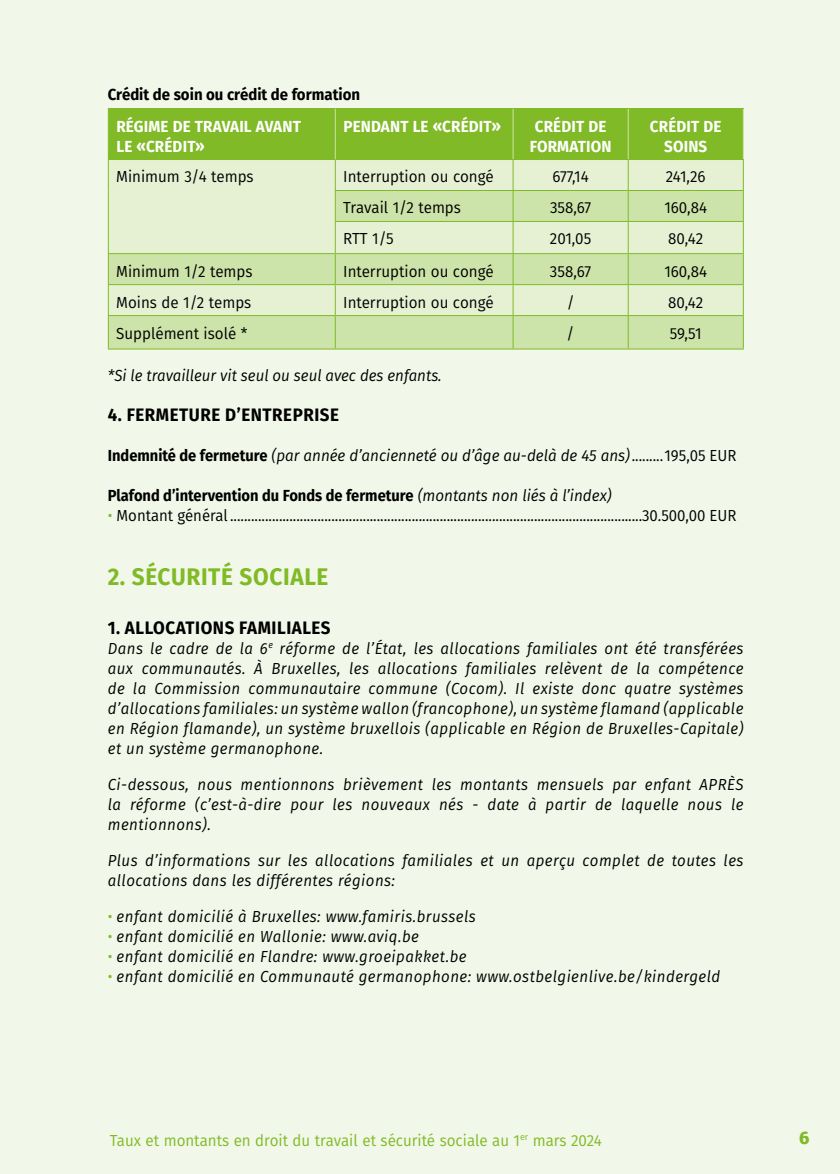
<style>
.page{position:relative;width:840px;height:1174px;background:#fff}
.page>*{position:absolute;margin:0;border:0;box-sizing:border-box;transform-origin:0 0}
.t1{font:700 24px "Fira Sans";letter-spacing:.03em;color:#80ba27;scale:.94 1}
.t2{font:700 18px "Fira Sans";letter-spacing:.03em;color:#000;scale:.94 1}
.t3{font:800 18px "Fira Sans";color:#80ba27}
.t4{font:italic 16px/20px "Fira Sans";letter-spacing:.03em;color:#000;text-align:justify;scale:.94 1}
.t5{font:16px "Fira Sans";color:#000;scale:.95 1}
.t6{font:16px "Fira Sans";color:#000;scale:.94 1}
.t7{font:italic 16px "Fira Sans";color:#000;scale:.95 1}
.t8{font:700 16px/20px "Fira Sans";letter-spacing:.01em;color:#fff;text-align:center;scale:.95 1}
.t9{font:700 16px "Fira Sans";color:#000;scale:.92 1}
.t10{font:16px "Fira Sans";color:#80ba27;scale:.95 1}
.t11{font:italic 16px "Fira Sans";color:#000;scale:.94 1}
.t12{font:700 16px "Fira Sans";color:#000;scale:.94 1}
.s1{font-weight:700;font-style:normal}
.s2{font-style:normal}
.s3{font-weight:400;font-style:italic}
.s4{color:#80ba27}
.s5{font-style:normal;color:#80ba27}
</style>
<div class="page">
<div style="left:0;top:0;width:839px;height:1174px;background:#f2f8e9"></div>
<div style="left:109px;top:109px;width:633px;height:50px;background:#80ba27"></div>
<div style="left:109px;top:160px;width:633px;height:30px;background:#e6f1d4"></div>
<svg style="left:109px;top:190px;width:633px;height:158px;background:#d6e9bb"></svg>
<hr style="left:108px;top:160px;width:1px;height:30px;background:#80ba27">
<hr style="left:108px;top:190px;width:1px;height:31px;background:#80ba27">
<hr style="left:108px;top:221px;width:1px;height:32px;background:#80ba27">
<hr style="left:334px;top:160px;width:1px;height:30px;background:#80ba27">
<hr style="left:334px;top:222px;width:1px;height:31px;background:#80ba27">
<hr style="left:108px;top:285px;width:1px;height:30px;background:#80ba27">
<hr style="left:334px;top:285px;width:1px;height:30px;background:#80ba27">
<hr style="left:108px;top:109px;width:1px;height:50px;background:#80ba27">
<hr style="left:108px;top:108px;width:227px;height:1px;background:#80ba27">
<hr style="left:335px;top:108px;width:178px;height:1px;background:#80ba27">
<hr style="left:513px;top:108px;width:115px;height:1px;background:#80ba27">
<hr style="left:628px;top:108px;width:115px;height:1px;background:#80ba27">
<hr style="left:334px;top:109px;width:1px;height:50px;background:#cce4a9">
<hr style="left:512px;top:109px;width:1px;height:50px;background:#cce4a9">
<hr style="left:627px;top:109px;width:1px;height:50px;background:#cce4a9">
<hr style="left:742px;top:109px;width:1px;height:50px;background:#cce4a9">
<hr style="left:108px;top:159px;width:227px;height:1px;background:#80ba27">
<hr style="left:335px;top:159px;width:178px;height:1px;background:#80ba27">
<hr style="left:512px;top:160px;width:1px;height:30px;background:#80ba27">
<hr style="left:334px;top:190px;width:179px;height:1px;background:#80ba27">
<hr style="left:334px;top:191px;width:1px;height:30px;background:#80ba27">
<hr style="left:334px;top:221px;width:179px;height:1px;background:#80ba27">
<hr style="left:512px;top:222px;width:1px;height:31px;background:#80ba27">
<hr style="left:108px;top:253px;width:227px;height:1px;background:#80ba27">
<hr style="left:108px;top:254px;width:1px;height:30px;background:#80ba27">
<hr style="left:108px;top:284px;width:227px;height:1px;background:#80ba27">
<hr style="left:335px;top:253px;width:178px;height:1px;background:#80ba27">
<hr style="left:334px;top:254px;width:1px;height:30px;background:#80ba27">
<hr style="left:335px;top:284px;width:178px;height:1px;background:#80ba27">
<hr style="left:512px;top:285px;width:1px;height:30px;background:#80ba27">
<hr style="left:108px;top:315px;width:227px;height:1px;background:#80ba27">
<hr style="left:108px;top:316px;width:1px;height:32px;background:#80ba27">
<hr style="left:108px;top:348px;width:227px;height:1px;background:#80ba27">
<hr style="left:335px;top:315px;width:178px;height:1px;background:#80ba27">
<hr style="left:334px;top:316px;width:1px;height:32px;background:#80ba27">
<hr style="left:335px;top:348px;width:178px;height:1px;background:#80ba27">
<hr style="left:513px;top:159px;width:115px;height:1px;background:#80ba27">
<hr style="left:628px;top:159px;width:115px;height:1px;background:#80ba27">
<hr style="left:627px;top:160px;width:1px;height:30px;background:#80ba27">
<hr style="left:742px;top:160px;width:1px;height:30px;background:#80ba27">
<hr style="left:627px;top:222px;width:1px;height:31px;background:#80ba27">
<hr style="left:742px;top:222px;width:1px;height:31px;background:#80ba27">
<hr style="left:627px;top:285px;width:1px;height:30px;background:#80ba27">
<hr style="left:742px;top:285px;width:1px;height:30px;background:#80ba27">
<hr style="left:513px;top:190px;width:115px;height:1px;background:#80ba27">
<hr style="left:628px;top:190px;width:115px;height:1px;background:#80ba27">
<hr style="left:512px;top:191px;width:1px;height:30px;background:#80ba27">
<hr style="left:627px;top:191px;width:1px;height:30px;background:#80ba27">
<hr style="left:742px;top:191px;width:1px;height:30px;background:#80ba27">
<hr style="left:513px;top:221px;width:115px;height:1px;background:#80ba27">
<hr style="left:628px;top:221px;width:115px;height:1px;background:#80ba27">
<hr style="left:512px;top:254px;width:1px;height:30px;background:#80ba27">
<hr style="left:513px;top:253px;width:115px;height:1px;background:#80ba27">
<hr style="left:628px;top:253px;width:115px;height:1px;background:#80ba27">
<hr style="left:627px;top:254px;width:1px;height:30px;background:#80ba27">
<hr style="left:742px;top:254px;width:1px;height:30px;background:#80ba27">
<hr style="left:513px;top:284px;width:115px;height:1px;background:#80ba27">
<hr style="left:628px;top:284px;width:115px;height:1px;background:#80ba27">
<hr style="left:512px;top:316px;width:1px;height:32px;background:#80ba27">
<hr style="left:513px;top:315px;width:115px;height:1px;background:#80ba27">
<hr style="left:628px;top:315px;width:115px;height:1px;background:#80ba27">
<hr style="left:627px;top:316px;width:1px;height:32px;background:#80ba27">
<hr style="left:742px;top:316px;width:1px;height:32px;background:#80ba27">
<hr style="left:513px;top:348px;width:115px;height:1px;background:#80ba27">
<hr style="left:628px;top:348px;width:115px;height:1px;background:#80ba27">
<p class="t12" style="left:108px;top:81px;width:270px">Crédit de soin ou crédit de formation</p>
<p class="t8" style="left:116px;top:115px;width:195px;text-align:left">RÉGIME DE TRAVAIL AVANT<br>LE «CRÉDIT»</p>
<p class="t8" style="left:343px;top:115px;width:167px">PENDANT LE «CRÉDIT»</p>
<p class="t8" style="left:529px;top:115px;width:87px">CRÉDIT DE<br>FORMATION</p>
<p class="t8" style="left:649px;top:115px;width:77px">CRÉDIT DE<br>SOINS</p>
<p class="t5" style="left:116px;top:165px;width:146px">Minimum 3/4 temps</p>
<p class="t5" style="left:343px;top:165px;width:160px">Interruption ou congé</p>
<p class="t5" style="left:552px;top:165px;width:40px">677,14</p>
<p class="t5" style="left:665px;top:165px;width:43px">241,26</p>
<p class="t5" style="left:343px;top:196px;width:125px">Travail 1/2 temps</p>
<p class="t5" style="left:549px;top:196px;width:45px">358,67</p>
<p class="t5" style="left:664px;top:196px;width:46px">160,84</p>
<p class="t5" style="left:343px;top:227px;width:55px">RTT 1/5</p>
<p class="t5" style="left:549px;top:227px;width:45px">201,05</p>
<p class="t5" style="left:668px;top:227px;width:38px">80,42</p>
<p class="t5" style="left:116px;top:259px;width:145px">Minimum 1/2 temps</p>
<p class="t5" style="left:343px;top:259px;width:160px">Interruption ou congé</p>
<p class="t5" style="left:549px;top:259px;width:45px">358,67</p>
<p class="t5" style="left:664px;top:259px;width:46px">160,84</p>
<p class="t5" style="left:116px;top:290px;width:143px">Moins de 1/2 temps</p>
<p class="t5" style="left:343px;top:290px;width:160px">Interruption ou congé</p>
<p class="t5" style="left:566px;top:290px;width:10px">/</p>
<p class="t5" style="left:668px;top:290px;width:38px">80,42</p>
<p class="t5" style="left:116px;top:321px;width:139px">Supplément isolé *</p>
<p class="t5" style="left:566px;top:321px;width:10px">/</p>
<p class="t5" style="left:669px;top:321px;width:35px">59,51</p>
<p class="t11" style="left:108px;top:363px;width:356px">*Si le travailleur vit seul ou seul avec des enfants.</p>
<p class="t2" style="left:108px;top:399px;width:247px">4. FERMETURE D’ENTREPRISE</p>
<p class="t7" style="left:108px;top:443px;width:663px"><span class="s1">Indemnité de fermeture</span> (par année d’ancienneté ou d’âge au-delà de 45 ans)<span class="s2">.........195,05 EUR</span></p>
<p class="t9" style="left:108px;top:482px;width:549px">Plafond d’intervention du Fonds de fermeture <span class="s3">(montants non liés à l’index)</span></p>
<p class="t6" style="left:108px;top:503px;width:670px"><span class="s4">•</span> Montant général......................................................................................................................30.500,00 EUR</p>
<h1 class="t1" style="left:108px;top:556px;width:236px">2. SÉCURITÉ SOCIALE</h1>
<p class="t2" style="left:108px;top:612px;width:238px">1. ALLOCATIONS FAMILIALES</p>
<p class="t4" style="left:108px;top:638px;width:677px">Dans le cadre de la 6<sup>e</sup> réforme de l’État, les allocations familiales ont été transférées aux communautés. À Bruxelles, les allocations familiales relèvent de la compétence de la Commission communautaire commune (Cocom). Il existe donc quatre systèmes d’allocations familiales: un système wallon (francophone), un système flamand (applicable en Région flamande), un système bruxellois (applicable en Région de Bruxelles-Capitale) et un système germanophone.</p>
<p class="t4" style="left:108px;top:774px;width:677px">Ci-dessous, nous mentionnons brièvement les montants mensuels par enfant APRÈS la réforme (c’est-à-dire pour les nouveaux nés - date à partir de laquelle nous le mentionnons).</p>
<p class="t4" style="left:108px;top:850px;width:677px">Plus d’informations sur les allocations familiales et un aperçu complet de toutes les allocations dans les différentes régions:</p>
<p class="t4" style="left:108px;top:906px;width:393px"><span class="s5">•</span> enfant domicilié à Bruxelles: www.famiris.brussels</p>
<p class="t4" style="left:108px;top:926px;width:332px"><span class="s5">•</span> enfant domicilié en Wallonie: www.aviq.be</p>
<p class="t4" style="left:108px;top:946px;width:383px"><span class="s5">•</span> enfant domicilié en Flandre: www.groeipakket.be</p>
<p class="t4" style="left:108px;top:966px;width:652px"><span class="s5">•</span> enfant domicilié en Communauté germanophone: www.ostbelgienlive.be/kindergeld</p>
<p class="t10" style="left:110px;top:1128px;width:519px">Taux et montants en droit du travail et sécurité sociale au 1<sup>er</sup> mars 2024</p>
<p class="t3" style="left:798px;top:1122px;width:12px">6</p>
</div>
